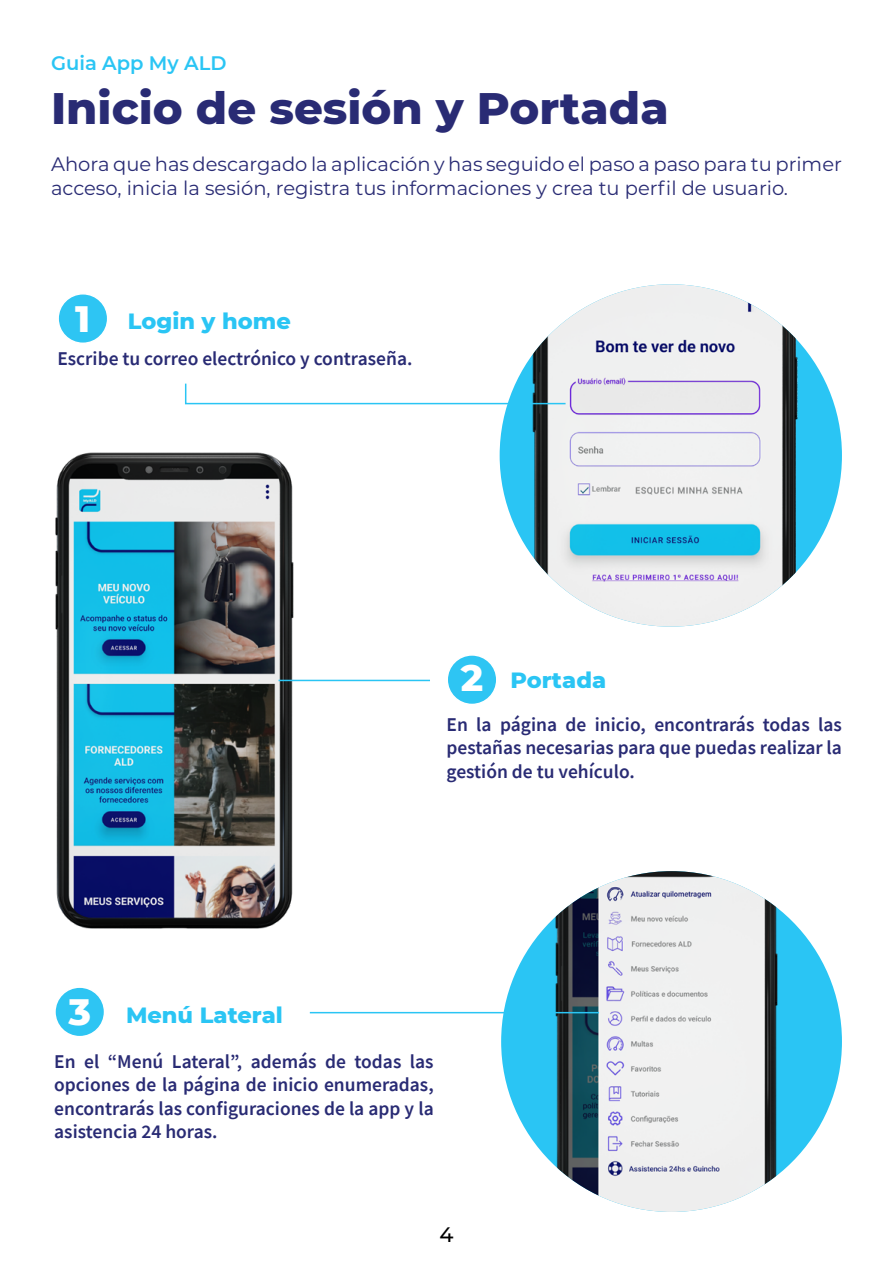
<style>
.page{position:relative;width:893px;height:1263px;background:#fff}
.page>*{position:absolute;margin:0;border:0;box-sizing:border-box;transform-origin:0 0}
.t1{font:800 45px "Montserrat";color:#292b74}
.t2{font:800 37.5px "Montserrat";color:#fff}
.t3{font:800 22.5px "Montserrat";color:#2ac5f4}
.t4{font:500 21px "Montserrat";color:#000}
.t5{font:600 19.5px/23.4px "Source Sans Pro";color:#292b74;text-align:justify}
.t6{font:19.5px/23.4px "Montserrat";color:#292b74}
.t7{font:600 19.5px "Montserrat";color:#2ac5f4}
</style>
<div class="page">
<div style="left:58px;top:294px;width:50px;height:49px;background:#2ec5f3;border-radius:50%"></div>
<div style="left:57px;top:293px;width:51px;height:51px;border:2px solid #fff;border-radius:50%"></div>
<div style="left:447px;top:655px;width:50px;height:49px;background:#2ec5f3;border-radius:50%"></div>
<div style="left:446px;top:654px;width:51px;height:51px;border:2px solid #fff;border-radius:50%"></div>
<div style="left:55px;top:987px;width:50px;height:50px;background:#2ec5f3;border-radius:50%"></div>
<div style="left:54px;top:986px;width:51px;height:51px;border:2px solid #fff;border-radius:50%"></div>
<img style="left:55px;top:452px;width:255px;height:477px">
<img style="left:500px;top:284px;width:342px;height:343px;border-radius:171px">
<img style="left:501px;top:871px;width:341px;height:341px;border-radius:170px">
<hr style="left:310px;top:1012px;width:289px;height:1px;background:#2ac5f4">
<svg style="left:184px;top:382px;width:383px;height:23px"></svg>
<hr style="left:279px;top:680px;width:151px;height:1px;background:#2ac5f4">
<p class="t7" style="left:51px;top:49px;width:177px">Guia App My ALD</p>
<h1 class="t1" style="left:51px;top:75px;width:619px">Inicio de sesión y Portada</h1>
<p class="t6" style="left:51px;top:152px;width:792px">Ahora que has descargado la aplicación y has seguido el paso a paso para tu primer acceso, inicia la sesión, registra tus informaciones y crea tu perfil de usuario.</p>
<h2 class="t2" style="left:75px;top:291px;width:17px">1</h2>
<p class="t3" style="left:128px;top:305px;width:165px">Login y home</p>
<p class="t5" style="left:57px;top:346px;width:357px">Escribe tu correo electrónico y contraseña.</p>
<h2 class="t2" style="left:461px;top:650px;width:24px">2</h2>
<p class="t3" style="left:510px;top:664px;width:97px">Portada</p>
<p class="t5" style="left:446px;top:713px;width:397px">En la página de inicio, encontrarás todas las pestañas necesarias para que puedas realizar la gestión de tu vehículo.</p>
<h2 class="t2" style="left:68px;top:984px;width:24px">3</h2>
<p class="t3" style="left:126px;top:998px;width:158px">Menú Lateral</p>
<p class="t5" style="left:54px;top:1049px;width:381px">En el “Menú Lateral”, además de todas las opciones de la página de inicio enumeradas, encontrarás las configuraciones de la app y la asistencia 24 horas.</p>
<p class="t4" style="left:439px;top:1219px;width:16px">4</p>
</div>
